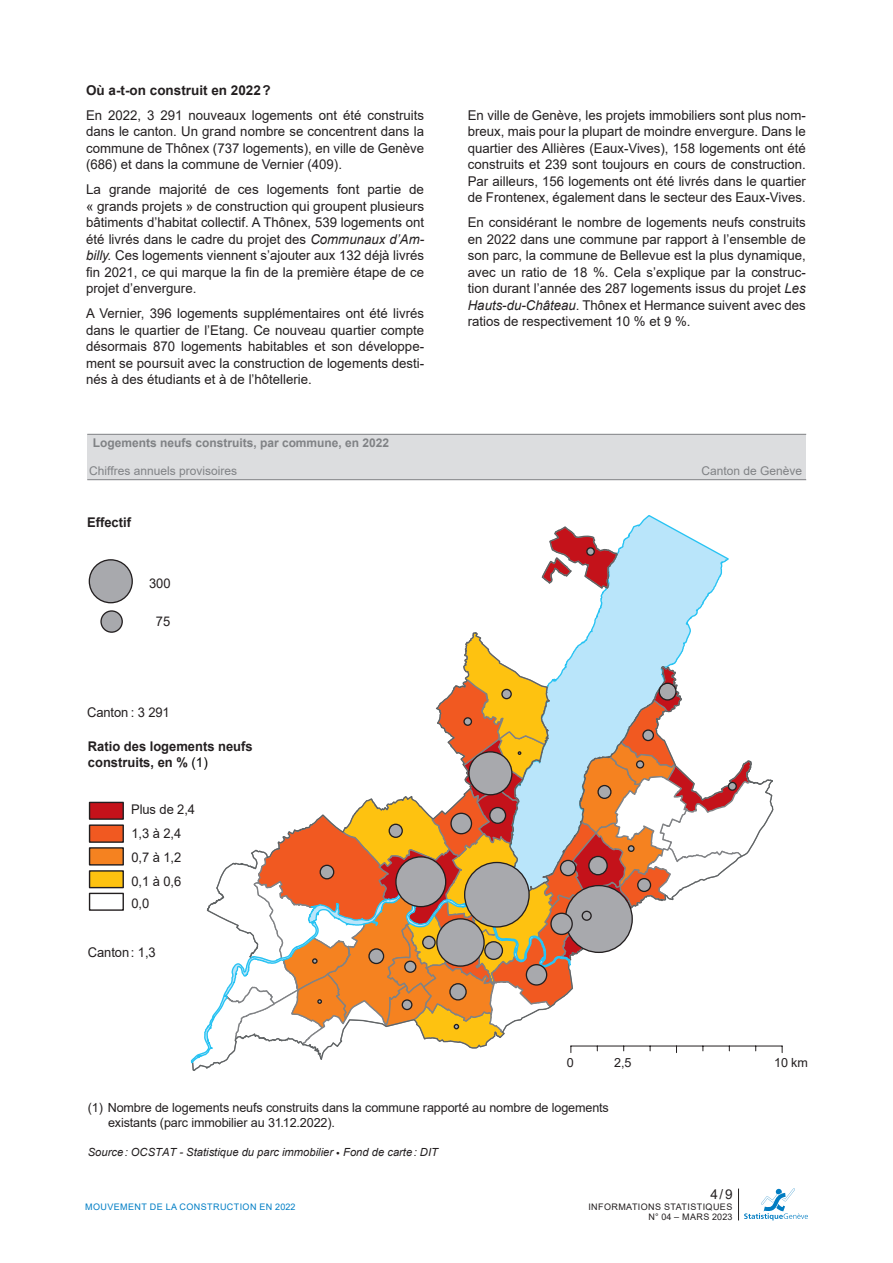
<style>
.page{position:relative;width:893px;height:1263px;background:#fff}
.page>*{position:absolute;margin:0;border:0;box-sizing:border-box;transform-origin:0 0}
.texte_-_texte_couran{font:13.5px/16.5px "Arial";color:#231f20;text-align:justify}
.texte_-_texte_couran-2{font:700 13.5px "Arial";color:#231f20}
.t1{font:13.35px/24.2px "Arial";letter-spacing:-.005em;color:#231f20}
.t2{font:700 13.35px/16px "Arial";color:#231f20}
.t3{font:12.6px/15.1px "Arial";letter-spacing:-.01em;color:#231f20}
.t4{font:700 12px "Arial";color:#808285}
.t5{font:12px "Arial";color:#808285}
.t6{font:italic 11.25px "Arial";color:#231f20}
.t7{font:9px/10.5px "Arial";letter-spacing:.045em;color:#231f20;text-align:right}
.t8{font:9px "Arial";letter-spacing:.045em;color:#007ec5}
.s1{font-style:italic}
.s2{font-weight:400;color:#000001}
</style>
<div class="page">
<svg style="left:744px;top:1188px;width:64px;height:32px"></svg>
<hr style="left:738px;top:1188px;width:1px;height:32px;background:#231f20">
<div style="left:90px;top:802px;width:33px;height:17px;background:#c4121a"></div>
<div style="left:89px;top:802px;width:35px;height:18px;border:1px solid #231f20"></div>
<div style="left:90px;top:825px;width:33px;height:17px;background:#f15921"></div>
<div style="left:89px;top:824px;width:35px;height:19px;border:1px solid #231f20"></div>
<div style="left:90px;top:848px;width:33px;height:17px;background:#f58220"></div>
<div style="left:89px;top:847px;width:35px;height:18px;border:1px solid #231f20"></div>
<div style="left:90px;top:871px;width:33px;height:17px;background:#fec210"></div>
<div style="left:89px;top:870px;width:35px;height:18px;border:1px solid #231f20"></div>
<div style="left:89px;top:893px;width:35px;height:18px;border:1px solid #231f20"></div>
<div style="left:87px;top:434px;width:719px;height:46px;background:#dcdddf"></div>
<hr style="left:87px;top:479px;width:719px;height:1px;background:#808285">
<hr style="left:87px;top:434px;width:719px;height:1px;background:#808285">
<svg style="left:541px;top:526px;width:188px;height:105px"></svg>
<svg style="left:587px;top:548px;width:7px;height:7px"></svg>
<div style="left:586px;top:547px;width:9px;height:9px;border:1px solid #231f20;border-radius:50%"></div>
<svg style="left:190px;top:631px;width:593px;height:440px"></svg>
<div style="left:89px;top:560px;width:43px;height:43px;background:#a8a9ad;border-radius:50%"></div>
<div style="left:89px;top:559px;width:44px;height:44px;border:1px solid #231f20;border-radius:50%"></div>
<div style="left:101px;top:611px;width:21px;height:21px;background:#a8a9ad;border-radius:50%"></div>
<div style="left:100px;top:610px;width:23px;height:23px;border:1px solid #231f20;border-radius:50%"></div>
<p class="texte_-_texte_couran-2" style="left:86px;top:81px;width:186px">Où a-t-on construit en 2022 ?</p>
<p class="texte_-_texte_couran" style="left:86px;top:107px;width:340px">En 2022, 3 291 nouveaux logements ont été construits dans le canton. Un grand nombre se concentrent dans la commune de Thônex (737 logements), en ville de Genève (686) et dans la commune de Vernier (409).</p>
<p class="texte_-_texte_couran" style="left:86px;top:181px;width:340px">La grande majorité de ces logements font partie de « grands projets » de construction qui groupent plusieurs bâtiments d’habitat collectif. A Thônex, 539 logements ont été livrés dans le cadre du projet des <span class="s1">Communaux d’Am&shy;billy.</span> Ces logements viennent s’ajouter aux 132 déjà livrés fin 2021, ce qui marque la fin de la première étape de ce projet d’envergure.</p>
<p class="texte_-_texte_couran" style="left:86px;top:305px;width:340px">A Vernier, 396 logements supplémentaires ont été livrés dans le quartier de l’Etang. Ce nouveau quartier compte désormais 870 logements habitables et son développe&shy;ment se poursuit avec la construction de logements desti&shy;nés à des étudiants et à de l’hôtellerie.</p>
<p class="texte_-_texte_couran" style="left:468px;top:107px;width:340px">En ville de Genève, les projets immobiliers sont plus nom&shy;breux, mais pour la plupart de moindre envergure. Dans le quartier des Allières (Eaux-Vives), 158 logements ont été construits et 239 sont toujours en cours de construction.<br>Par ailleurs, 156 logements ont été livrés dans le quartier de Frontenex, également dans le secteur des Eaux-Vives.</p>
<p class="texte_-_texte_couran" style="left:468px;top:214px;width:340px">En considérant le nombre de logements neufs construits en 2022 dans une commune par rapport à l’ensemble de son parc, la commune de Bellevue est la plus dynamique, avec un ratio de 18 %. Cela s’explique par la construc&shy;tion durant l’année des 287 logements issus du projet <span class="s1">Les Hauts-du-Château</span>. Thônex et Hermance suivent avec des ratios de respectivement 10 % et 9 %.</p>
<p class="t4" style="left:93px;top:435px;width:298px">Logements neufs construits, par commune, en 2022</p>
<p class="t5" style="left:89px;top:463px;width:149px">Chiffres annuels provisoires</p>
<p class="t5" style="left:702px;top:463px;width:102px">Canton de Genève</p>
<p class="t2" style="left:87px;top:514px;width:45px">Effectif</p>
<p class="t1" style="left:149px;top:571px;width:23px">300</p>
<p class="t1" style="left:156px;top:609px;width:16px">75</p>
<p class="t1" style="left:87px;top:700px;width:84px">Canton : 3 291</p>
<p class="t2" style="left:88px;top:738px;width:166px">Ratio des logements neufs construits, en % <span class="s2">(1)</span></p>
<p class="t1" style="left:131px;top:797px;width:66px">Plus de 2,4<br>1,3 à 2,4<br>0,7 à 1,2</p>
<p class="t1" style="left:131px;top:871px;width:51px;line-height:21.3px">0,1 à 0,6<br>0,0</p>
<p class="t1" style="left:88px;top:940px;width:69px">Canton: 1,3</p>
<p class="t3" style="left:567px;top:1055px;width:9px">0</p>
<p class="t3" style="left:108px;top:1100px;width:502px;text-indent:-20px">(1) Nombre de logements neufs construits dans la commune rapporté au nombre de logements existants (parc immobilier au 31.12.2022).</p>
<p class="t6" style="left:88px;top:1144px;width:352px">Source: OCSTAT - Statistique du parc immobilier <sub>•</sub> Fond de carte: DIT</p>
<p class="t3" style="left:614px;top:1055px;width:19px">2,5</p>
<p class="t3" style="left:774px;top:1055px;width:35px">10 km</p>
<p class="t8" style="left:85px;top:1200px;width:212px">MOUVEMENT DE LA CONSTRUCTION EN 2022</p>
<p class="texte_-_texte_couran" style="left:710px;top:1186px;width:24px">4/9</p>
<p class="t7" style="left:588px;top:1201px;width:146px">INFORMATIONS STATISTIQUES<br>N° 04 – MARS 2023</p>
</div>
